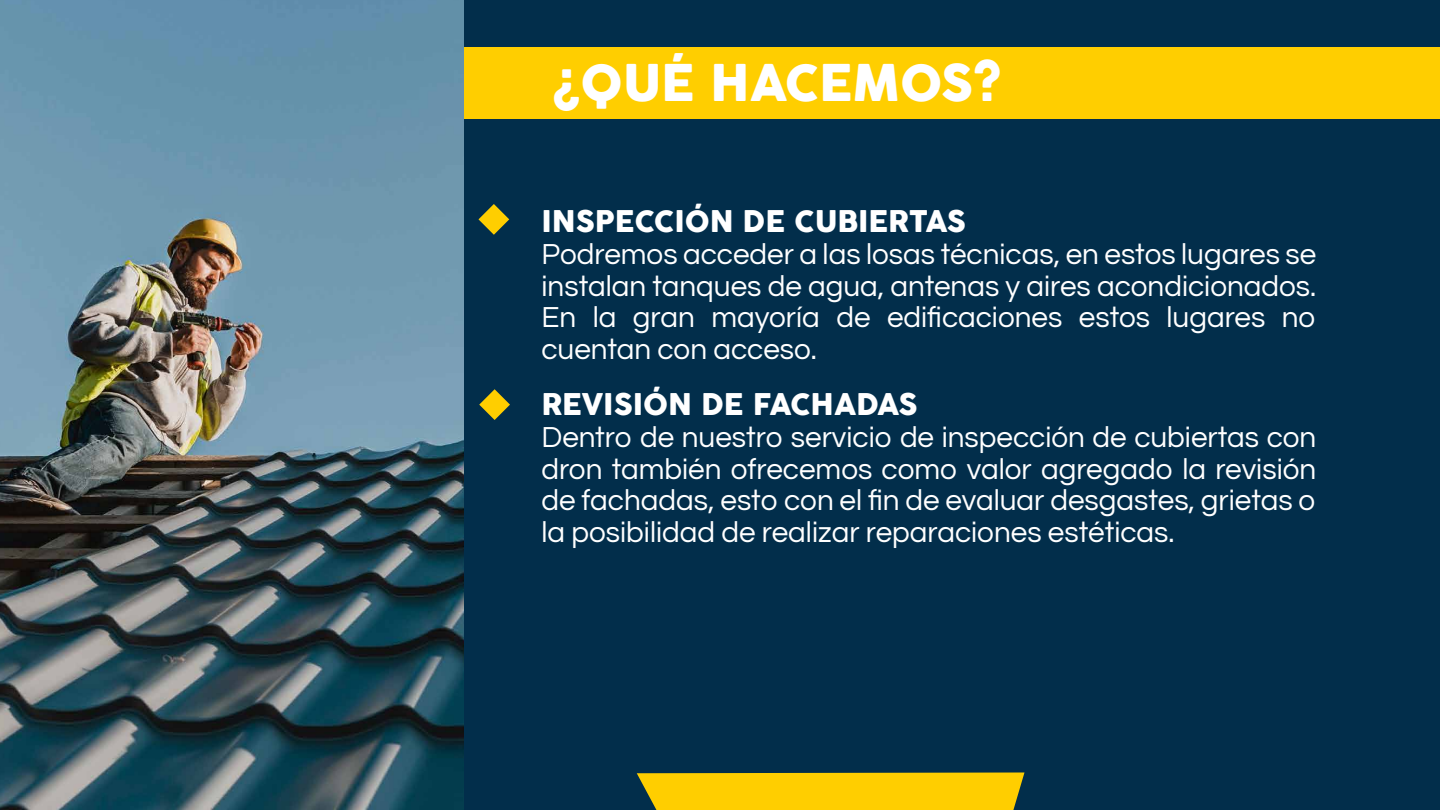
<style>
.page{position:relative;width:1440px;height:810px;background:#fff}
.page>*{position:absolute;margin:0;border:0;box-sizing:border-box;transform-origin:0 0}
.t1{font:49.5px "Cocogoose";color:#fff}
.t2{font:29.7px/31.6px "Questrial";color:#fff;text-align:justify}
.t3{font:29.25px "Cocogoose";color:#fff}
</style>
<div class="page">
<div style="left:464px;top:0;width:976px;height:810px;background:#022e4b"></div>
<div style="left:435px;top:47px;width:1005px;height:72px;background:#ffce00"></div>
<svg style="left:637px;top:772px;width:387px;height:38px;background:#efc404"></svg>
<svg style="left:478px;top:204px;width:31px;height:31px"></svg>
<svg style="left:479px;top:389px;width:31px;height:31px"></svg>
<img style="left:0;top:0;width:464px;height:810px">
<h1 class="t1" style="left:553px;top:49px;width:450px">¿QUÉ HACEMOS?</h1>
<p class="t3" style="left:542px;top:201px;width:426px">INSPECCIÓN DE CUBIERTAS</p>
<p class="t2" style="left:542px;top:239px;width:776px">Podremos acceder a las losas técnicas, en estos lugares se instalan tanques de agua, antenas y aires acondicionados.<br>En la gran mayoría de edificaciones estos lugares no cuentan con acceso.</p>
<p class="t3" style="left:542px;top:384px;width:378px">REVISIÓN DE FACHADAS</p>
<p class="t2" style="left:542px;top:422px;width:776px">Dentro de nuestro servicio de inspección de cubiertas con dron también ofrecemos como valor agregado la revisión de fachadas, esto con el fin de evaluar desgastes, grietas o la posibilidad de realizar reparaciones estéticas.</p>
</div>
